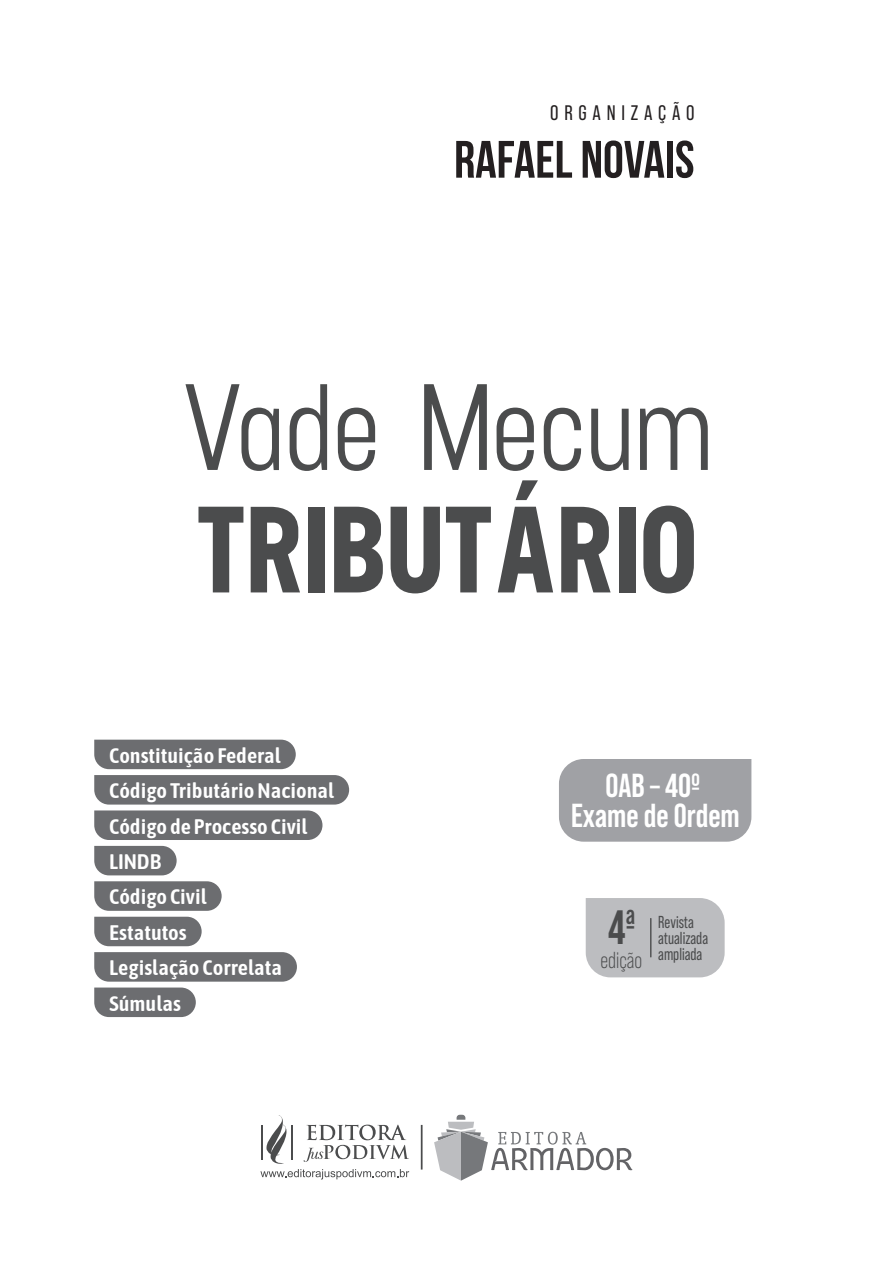
<style>
.page{position:relative;width:893px;height:1265px;background:#fff}
.page>*{position:absolute;margin:0;border:0;box-sizing:border-box;transform-origin:0 0}
.Livro_TiT{font:700 122.5px "Neusa";color:#4b4c4d}
.VM_Tit{font:500 122.5px "Neusa";color:#4b4c4d}
.t1{font:700 52.5px "Bebas Neue";color:#231f20}
.t2{font:700 48.12px "Bebas Neue Pro";color:#4b4c4d;scale:.91 1}
.t3{font:700 33.25px/30.1px "Bebas Neue Pro";color:#fff;text-align:center}
.t4{font:23.1px "Bebas Neue Pro";color:#4b4c4d;scale:.91 1}
.t5{font:600 21px "Asap Condensed";color:#fff;scale:1.06 1}
.t6{font:21px "Bebas Neue Pro";letter-spacing:.275em;color:#231f20}
.t7{font:17.32px "Bebas Neue Pro";color:#4b4c4d;scale:.91 1}
.s1{font-size:38.5px}
</style>
<div class="page">
<svg style="left:434px;top:1115px;width:198px;height:66px"></svg>
<svg style="left:260px;top:1115px;width:149px;height:64px"></svg>
<hr style="left:421px;top:1125px;width:2px;height:45px;background:#4b4c4d">
<div style="left:559px;top:759px;width:192px;height:83px;background:#a0a1a5"></div>
<div style="left:94px;top:740px;width:202px;height:29px;background:#6c6d70"></div>
<svg style="left:94px;top:775px;width:255px;height:65px;background:#828386"></svg>
<svg style="left:94px;top:846px;width:83px;height:29px;background:#757578"></svg>
<svg style="left:94px;top:881px;width:128px;height:30px;background:#747578"></svg>
<div style="left:94px;top:917px;width:108px;height:29px;background:#6c6d70"></div>
<svg style="left:94px;top:952px;width:203px;height:30px;background:#717275"></svg>
<div style="left:94px;top:988px;width:102px;height:29px;background:#6c6d70"></div>
<div style="left:586px;top:898px;width:139px;height:79px;background:#bcbdc0"></div>
<hr style="left:650px;top:919px;width:1px;height:38px;background:#4b4c4d">
<p class="t6" style="left:550px;top:101px;width:146px">ORGANIZAÇÃO</p>
<p class="t1" style="left:454px;top:131px;width:242px">RAFAEL NOVAIS</p>
<p class="VM_Tit" style="left:180px;top:352px;width:535px">Vade Mecum</p>
<p class="Livro_TiT" style="left:195px;top:464px;width:504px">TRIBUTÁRIO</p>
<p class="t5" style="left:109px;top:741px;width:164px">Constituição Federal</p>
<p class="t5" style="left:109px;top:776px;width:214px">Código Tributário Nacional</p>
<p class="t5" style="left:109px;top:811px;width:189px">Código de Processo Civil</p>
<p class="t5" style="left:109px;top:847px;width:51px">LINDB</p>
<p class="t5" style="left:109px;top:882px;width:94px">Código Civil</p>
<p class="t5" style="left:109px;top:918px;width:75px">Estatutos</p>
<p class="t5" style="left:109px;top:953px;width:165px">Legislação Correlata</p>
<p class="t5" style="left:109px;top:989px;width:69px">Súmulas</p>
<p class="t3" style="left:571px;top:770px;width:170px">OAB – 40º<br>Exame de Ordem</p>
<p class="t2" style="left:608px;top:900px;width:31px">4<span class="s1">ª</span></p>
<p class="t4" style="left:600px;top:947px;width:47px">edição</p>
<p class="t7" style="left:658px;top:913px;width:41px">Revista</p>
<p class="t7" style="left:658px;top:928px;width:56px">atualizada</p>
<p class="t7" style="left:658px;top:944px;width:50px">ampliada</p>
</div>
